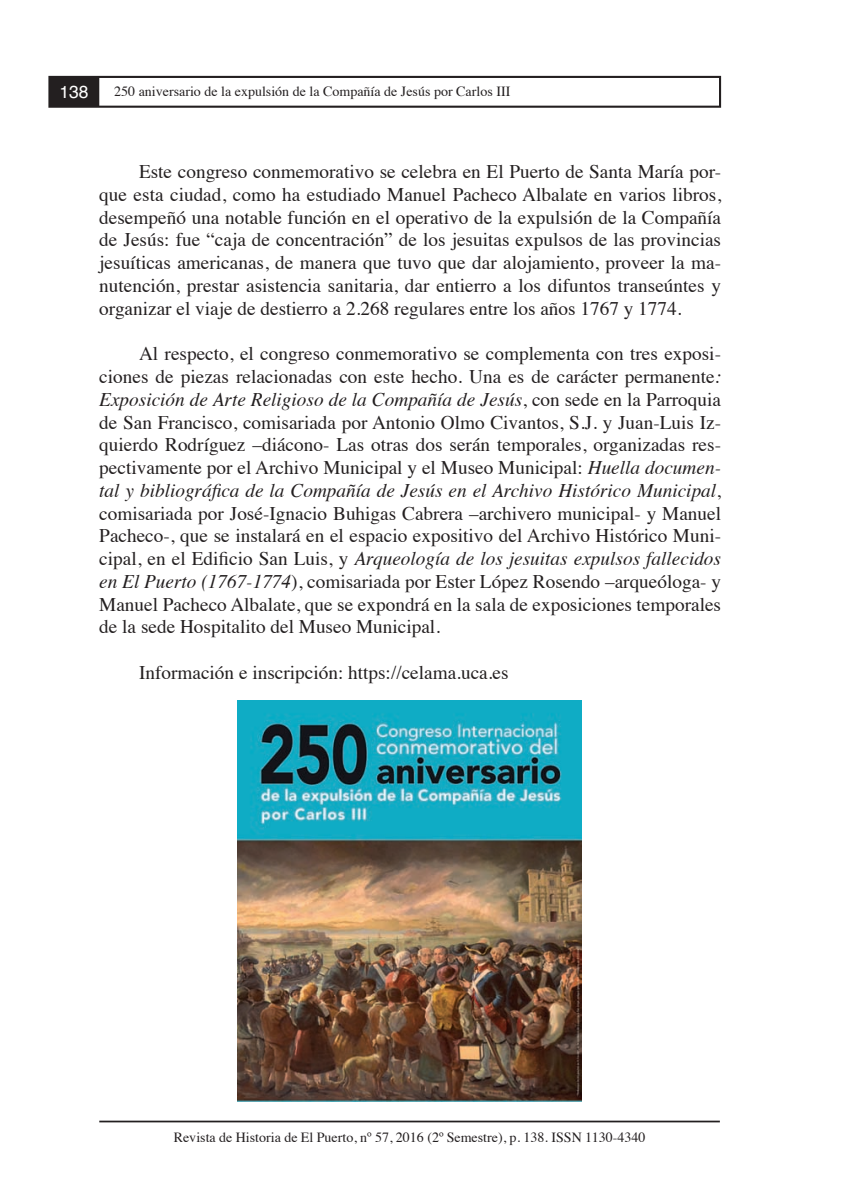
<style>
.page{position:relative;width:844px;height:1191px;background:#fff}
.page>*{position:absolute;margin:0;border:0;box-sizing:border-box;transform-origin:0 0}
.t1{font:19.25px/22.8px "Times";color:#231f20;text-align:justify}
.t2{font:17.5px "Helvetica";color:#fff}
.t3{font:14px "Times";color:#231f20}
.s1{font-style:italic}
</style>
<div class="page">
<svg style="left:48px;top:75px;width:674px;height:33px"></svg>
<div style="left:50px;top:78px;width:48px;height:28px;background:#231f20"></div>
<div style="left:50px;top:77px;width:49px;height:30px;border:2px solid #231f20"></div>
<hr style="left:99px;top:1120px;width:620px;height:2px;background:#231f20">
<img style="left:238px;top:700px;width:343px;height:401px">
<p class="t2" style="left:59px;top:79px;width:31px">138</p>
<p class="t3" style="left:114px;top:78px;width:397px">250 aniversario de la expulsión de la Compañía de Jesús por Carlos III</p>
<p class="t1" style="left:99px;top:159px;width:623px;text-indent:40px">Este congreso conmemorativo se celebra en El Puerto de Santa María por&shy;que esta ciudad, como ha estudiado Manuel Pacheco Albalate en varios libros, desempeñó una notable función en el operativo de la expulsión de la Compañía de Jesús: fue “caja de concentración” de los jesuitas expulsos de las provincias jesuíticas americanas, de manera que tuvo que dar alojamiento, proveer la ma&shy;nutención, prestar asistencia sanitaria, dar entierro a los difuntos transeúntes y organizar el viaje de destierro a 2.268 regulares entre los años 1767 y 1774.</p>
<p class="t1" style="left:99px;top:341px;width:623px;text-indent:40px">Al respecto, el congreso conmemorativo se complementa con tres exposi&shy;ciones de piezas relacionadas con este hecho. Una es de carácter permanente<span class="s1">:<br>Exposición de Arte Religioso de la Compañía de Jesús</span>, con sede en la Parroquia de San Francisco, comisariada por Antonio Olmo Civantos, S.J. y Juan-Luis Iz&shy;quierdo Rodríguez –diácono- Las otras dos serán temporales, organizadas res&shy;pectivamente por el Archivo Municipal y el Museo Municipal: <span class="s1">Huella documen&shy;tal y bibliográfica de la Compañía de Jesús en el Archivo Histórico Municipal</span>, comisariada por José-Ignacio Buhigas Cabrera –archivero municipal- y Manuel Pacheco-, que se instalará en el espacio expositivo del Archivo Histórico Muni&shy;cipal, en el Edificio San Luis, y <span class="s1">Arqueología de los jesuitas expulsos fallecidos en El Puerto (1767-1774</span>), comisariada por Ester López Rosendo –arqueóloga- y Manuel Pacheco Albalate, que se expondrá en la sala de exposiciones temporales de la sede Hospitalito del Museo Municipal.</p>
<p class="t1" style="left:139px;top:659px;width:371px">Información e inscripción: https://celama.uca.es</p>
<p class="t3" style="left:174px;top:1124px;width:473px">Revista de Historia de El Puerto, nº 57, 2016 (2º Semestre), p. 138. ISSN 1130-4340</p>
</div>
